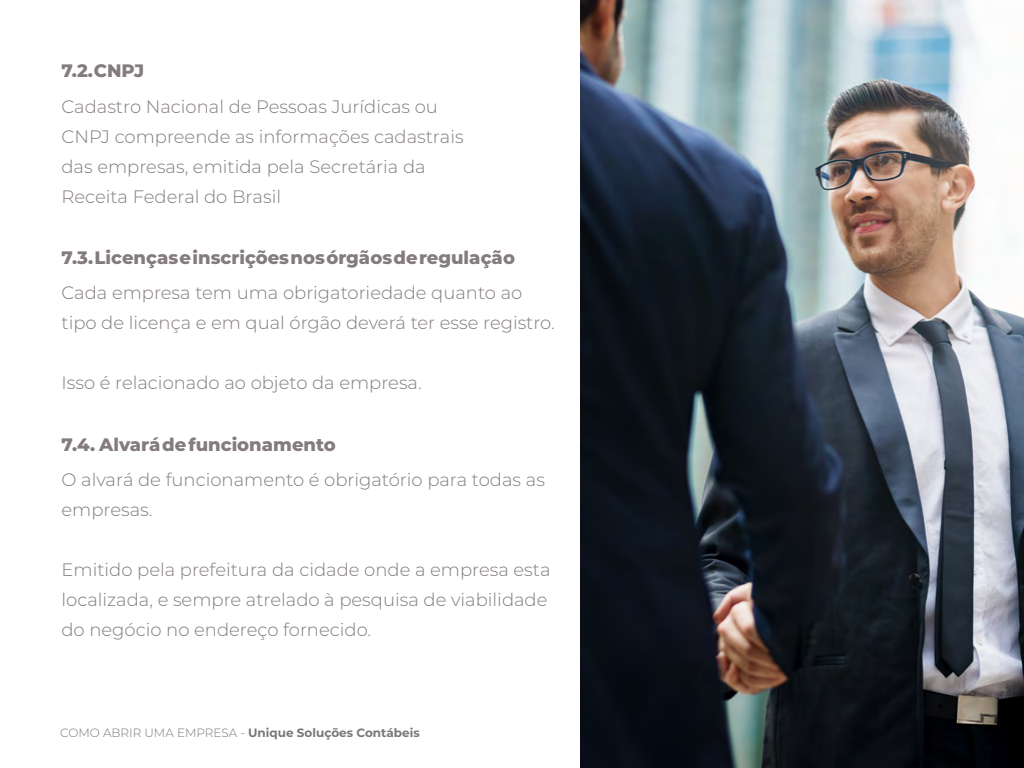
<style>
.page{position:relative;width:1024px;height:768px;background:#fff}
.page>*{position:absolute;margin:0;border:0;box-sizing:border-box;transform-origin:0 0}
.t1{font:300 18px/30px "Montserrat";color:#837b7c}
.t2{font:800 18px "Montserrat";color:#837b7c}
.t3{font:700 12px "Montserrat";color:#797778}
.s1{font-weight:300}
</style>
<div class="page">
<img style="left:580px;top:0;width:444px;height:768px">
<p class="t2" style="left:62px;top:58px;width:84px">7.2. CNPJ</p>
<p class="t1" style="left:62px;top:91px;width:404px">Cadastro Nacional de Pessoas Jurídicas ou CNPJ compreende as informações cadastrais das empresas, emitida pela Secretária da Receita Federal do Brasil</p>
<p class="t2" style="left:62px;top:244px;width:455px">7.3. Licenças e inscrições nos órgãos de regulação</p>
<p class="t1" style="left:62px;top:277px;width:495px">Cada empresa tem uma obrigatoriedade quanto ao tipo de licença e em qual órgão deverá ter esse registro.</p>
<p class="t1" style="left:62px;top:367px;width:362px">Isso é relacionado ao objeto da empresa.</p>
<p class="t2" style="left:62px;top:431px;width:276px">7.4. Alvará de funcionamento</p>
<p class="t1" style="left:62px;top:464px;width:485px">O alvará de funcionamento é obrigatório para todas as empresas.</p>
<p class="t1" style="left:62px;top:554px;width:491px">Emitido pela prefeitura da cidade onde a empresa esta localizada, e sempre atrelado à pesquisa de viabilidade do negócio no endereço fornecido.</p>
<p class="t3" style="left:60px;top:724px;width:361px"><span class="s1">COMO ABRIR UMA EMPRESA -</span> Unique Soluções Contábeis</p>
</div>
